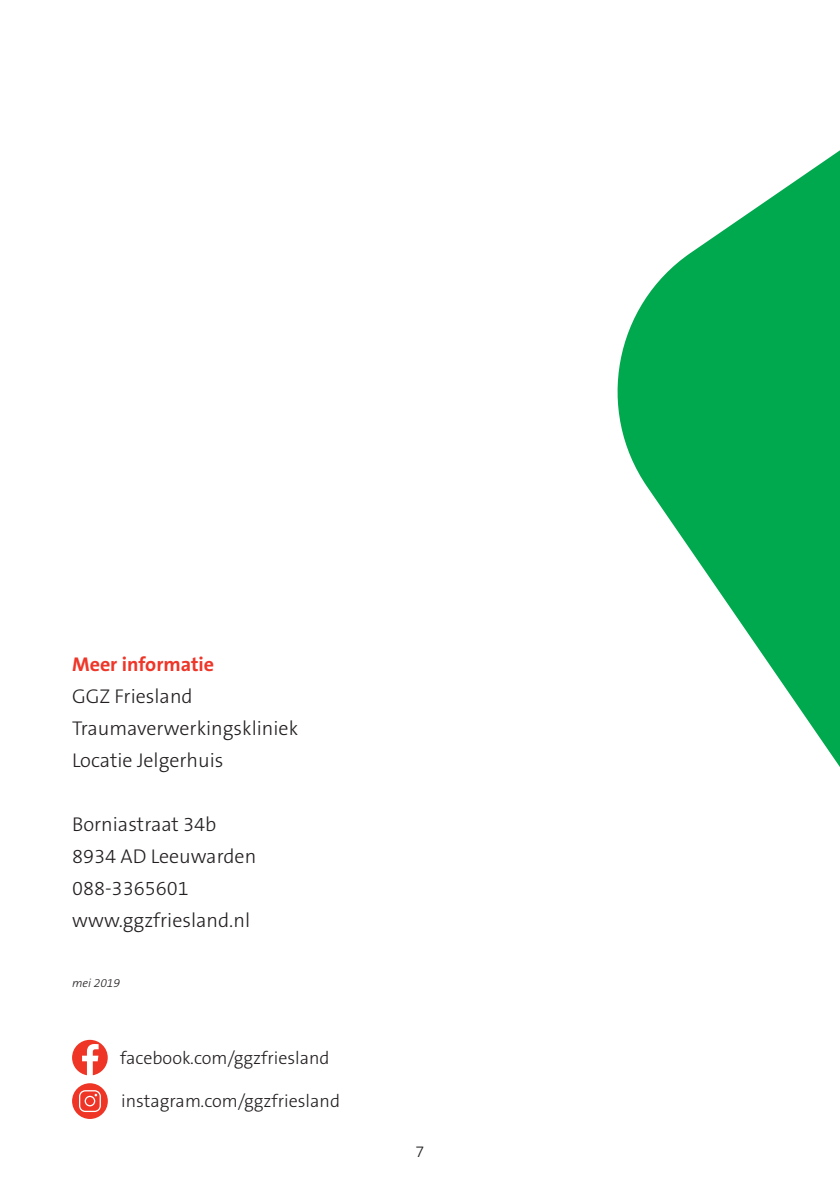
<style>
.page{position:relative;width:840px;height:1191px;background:#fff}
.page>*{position:absolute;margin:0;border:0;box-sizing:border-box;transform-origin:0 0}
.t1{font:300 20px "The Sans B W3";color:#231f20}
.t2{font:700 20px "The Sans B W7";color:#ee3629}
.t3{font:300 18px "The Sans B W3";color:#231f20}
.t4{font:300 16px "The Sans B W3";color:#231f20}
.t5{font:italic 300 12px "The Sans B W3";color:#231f20}
</style>
<div class="page">
<svg style="left:72px;top:1039px;width:36px;height:36px"></svg>
<div style="left:72px;top:1083px;width:36px;height:36px;background:#ee3526;border-radius:50%"></div>
<svg style="left:80px;top:1090px;width:20px;height:21px"></svg>
<div style="left:79px;top:1090px;width:22px;height:22px;border:1px solid #fff;border-radius:6px"></div>
<svg style="left:85px;top:1096px;width:10px;height:9px"></svg>
<div style="left:85px;top:1095px;width:10px;height:11px;border:1px solid #fff;border-radius:50%"></div>
<svg style="left:617px;top:151px;width:222px;height:615px;fill:#00a94e"></svg>
<p class="t2" style="left:72px;top:651px;width:144px">Meer informatie</p>
<p class="t1" style="left:72px;top:683px;width:122px">GGZ Friesland</p>
<p class="t1" style="left:72px;top:715px;width:227px">Traumaverwerkingskliniek</p>
<p class="t1" style="left:72px;top:747px;width:153px">Locatie Jelgerhuis</p>
<p class="t1" style="left:72px;top:811px;width:146px">Borniastraat 34b</p>
<p class="t1" style="left:72px;top:843px;width:186px">8934 AD Leeuwarden</p>
<p class="t1" style="left:72px;top:875px;width:118px">088-3365601</p>
<p class="t1" style="left:72px;top:907px;width:179px">www.ggzfriesland.nl</p>
<p class="t5" style="left:72px;top:976px;width:50px">mei 2019</p>
<p class="t3" style="left:120px;top:1046px;width:211px">facebook.com/ggzfriesland</p>
<p class="t3" style="left:121px;top:1089px;width:220px">instagram.com/ggzfriesland</p>
<p class="t4" style="left:415px;top:1141px;width:10px">7</p>
</div>
